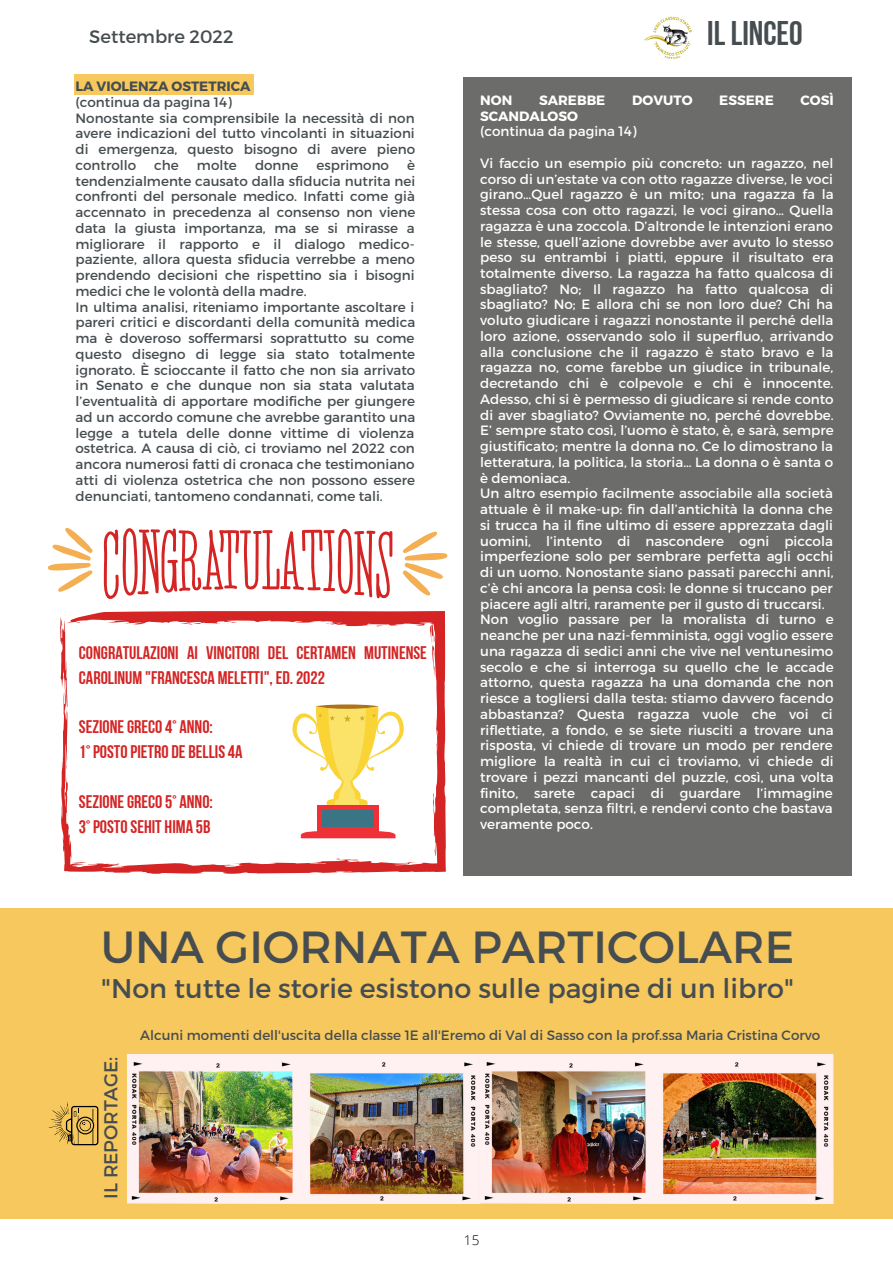
<style>
.page{position:relative;width:893px;height:1264px;background:#fff}
.page>*{position:absolute;margin:0;border:0;box-sizing:border-box;transform-origin:0 0}
.t1{font:45px "Montserrat";color:#464d50}
.t2{font:34.2px "Bebas Neue Cyrillic";color:#464d50}
.t3{font:27px "Montserrat";color:#464d50}
.t4{font:18.75px "Montserrat";color:#464d50}
.t5{font:18.15px/24.9px "Bebas Neue Cyrillic";color:#d42424}
.t6{font:18px "Montserrat";color:#464d50}
.t7{font:13.5px/15.8px "Montserrat";color:#fff}
.t8{font:13.5px/15.8px "Montserrat";color:#464d50}
.t9{font:700 13.5px "Montserrat";color:#fff}
.t10{font:700 13.5px "Montserrat";color:#464d50}
.t11{font:300 13.5px "Open Sans";color:#000}
</style>
<div class="page">
<div style="left:463px;top:78px;width:388px;height:798px;background:#6c6c6b"></div>
<div style="left:0;top:907px;width:892px;height:311px;background:#f7c85d"></div>
<svg style="left:48px;top:1102px;width:50px;height:44px"></svg>
<img style="left:128px;top:1054px;width:705px;height:149px">
<img style="left:491px;top:1070px;width:155px;height:123px">
<img style="left:662px;top:1072px;width:154px;height:123px">
<div style="left:74px;top:75px;width:180px;height:20px;background:#f7c85d"></div>
<svg style="left:60px;top:611px;width:386px;height:262px"></svg>
<svg style="left:432px;top:634px;width:2px;height:43px"></svg>
<svg style="left:301px;top:831px;width:94px;height:7px"></svg>
<div style="left:316px;top:805px;width:62px;height:26px;background:#ef3036"></div>
<div style="left:322px;top:810px;width:51px;height:16px;background:#397584"></div>
<svg style="left:316px;top:704px;width:62px;height:4px"></svg>
<svg style="left:292px;top:706px;width:112px;height:99px"></svg>
<svg style="left:104px;top:528px;width:288px;height:71px"></svg>
<svg style="left:48px;top:528px;width:45px;height:64px"></svg>
<svg style="left:402px;top:531px;width:45px;height:64px"></svg>
<img style="left:644px;top:16px;width:48px;height:43px">
<h3 class="t6" style="left:89px;top:25px;width:146px">Settembre 2022</h3>
<h2 class="t2" style="left:707px;top:19px;width:97px">ILLINCEO</h2>
<p class="t10" style="left:76px;top:78px;width:176px">LA VIOLENZA OSTETRICA</p>
<p class="t8" style="left:76px;top:94px;width:341px">(continua da pagina 14)<br>Nonostante sia comprensibile la necessità di non avere indicazioni del tutto vincolanti in situazioni di emergenza, questo bisogno di avere pieno controllo</p>
<p class="t8" style="left:76px;top:156px;width:341px;text-indent:331px">è tendenzialmente causato dalla sfiducia nutrita nei confronti del personale medico. Infatti come già accennato in precedenza al consenso non viene data la giusta importanza, ma se si mirasse a migliorare il rapporto e il dialogo medico&shy;paziente, allora questa sfiducia verrebbe a meno prendendo decisioni che rispettino sia i bisogni medici che le volontà della madre.<br>In ultima analisi, riteniamo importante ascoltare i pareri critici e discordanti della comunità medica ma è doveroso soffermarsi soprattutto su come questo disegno di legge sia stato totalmente ignorato. È scioccante il fatto che non sia arrivato in Senato e che dunque non sia stata valutata l’eventualità di apportare modifiche per giungere ad un accordo comune che avrebbe garantito una legge a tutela delle donne vittime di violenza ostetrica. A causa di ciò, ci troviamo nel 2022 con ancora numerosi fatti di cronaca che testimoniano atti di violenza ostetrica che non possono essere denunciati, tantomeno condannati, come tali.</p>
<p class="t8" style="left:154px;top:156px;width:26px">che</p>
<p class="t8" style="left:197px;top:156px;width:41px">molte</p>
<p class="t8" style="left:255px;top:156px;width:45px">donne</p>
<p class="t8" style="left:316px;top:156px;width:74px">esprimono</p>
<h3 class="t5" style="left:79px;top:642px;width:349px">CONGRATULAZIONI AI VINCITORI DEL CERTAMEN MUTINENSE<br>CAROLINUM "FRANCESCA MELETTI", ED. 2022</h3>
<h3 class="t5" style="left:79px;top:716px;width:165px">SEZIONEGRECO4° ANNO:<br>1°POSTOPIETRO DE BELLIS4A</h3>
<h3 class="t5" style="left:79px;top:791px;width:135px">SEZIONEGRECO5° ANNO:<br>3°POSTOSEHIT HIMA 5B</h3>
<p class="t9" style="left:480px;top:91px;width:34px">NON</p>
<p class="t9" style="left:539px;top:91px;width:68px">SAREBBE</p>
<p class="t9" style="left:632px;top:91px;width:62px">DOVUTO</p>
<p class="t9" style="left:719px;top:91px;width:56px">ESSERE</p>
<p class="t9" style="left:800px;top:91px;width:35px">COSÌ</p>
<p class="t9" style="left:480px;top:107px;width:99px">SCANDALOSO</p>
<p class="t7" style="left:480px;top:123px;width:158px">(continua da pagina 14)</p>
<p class="t7" style="left:480px;top:154px;width:355px">Vi faccio un esempio più concreto: un ragazzo, nel corso di un’estate va con otto ragazze diverse, le voci girano…Quel ragazzo è un mito; una ragazza fa la stessa cosa con otto ragazzi, le voci girano… Quella ragazza è una zoccola. D’altronde le intenzioni erano le stesse, quell’azione dovrebbe aver avuto lo stesso peso su entrambi i piatti, eppure il risultato era totalmente diverso. La ragazza ha fatto qualcosa di sbagliato? No; Il ragazzo ha fatto qualcosa di sbagliato? No; E allora chi se non loro due? Chi ha voluto giudicare i ragazzi nonostante il perché della loro azione, osservando solo il superfluo, arrivando alla conclusione che il ragazzo è stato bravo e la ragazza no, come farebbe un giudice in tribunale, decretando chi è colpevole e chi è innocente.<br>Adesso, chi si è permesso di giudicare si rende conto di aver sbagliato? Ovviamente no, perché dovrebbe.<br>E’ sempre stato così, l’uomo è stato, è, e sarà, sempre giustificato; mentre la donna no. Ce lo dimostrano la letteratura, la politica, la storia… La donna o è santa o è demoniaca.<br>Un altro esempio facilmente associabile alla società attuale è il make-up: fin dall’antichità la donna che si trucca ha il fine ultimo di essere apprezzata dagli uomini, l’intento di nascondere ogni piccola imperfezione solo per sembrare perfetta agli occhi di un uomo. Nonostante siano passati parecchi anni, c’è chi ancora la pensa così: le donne si truccano per piacere agli altri, raramente per il gusto di truccarsi.<br>Non voglio passare per la moralista di turno e neanche per una nazi-femminista, oggi voglio essere una ragazza di sedici anni che vive nel ventunesimo secolo e che si interroga su quello che le accade attorno, questa ragazza ha una domanda che non riesce a togliersi dalla testa: stiamo davvero facendo abbastanza? Questa ragazza vuole che voi ci riflettiate, a fondo, e se siete riusciti a trovare una risposta, vi chiede di trovare un modo per rendere migliore la realtà in cui ci troviamo, vi chiede di trovare i pezzi mancanti del puzzle, così, una volta finito, sarete capaci di guardare l’immagine completata, senza filtri, e rendervi conto che bastava veramente poco.</p>
<h1 class="t1" style="left:101px;top:918px;width:695px">UNA GIORNATA PARTICOLARE</h1>
<h3 class="t3" style="left:101px;top:970px;width:694px">"Non tutte le storie esistono sulle pagine di un libro"</h3>
<h3 class="t4" style="left:98px;top:1198px;width:144px;rotate:-90deg">IL REPORTAGE:</h3>
<p class="t8" style="left:140px;top:1026px;width:681px">Alcuni momenti dell'uscita della classe 1E all'Eremo di Val di Sasso con la prof.ssa Maria Cristina Corvo</p>
<p class="t11" style="left:464px;top:1230px;width:17px">15</p>
</div>
